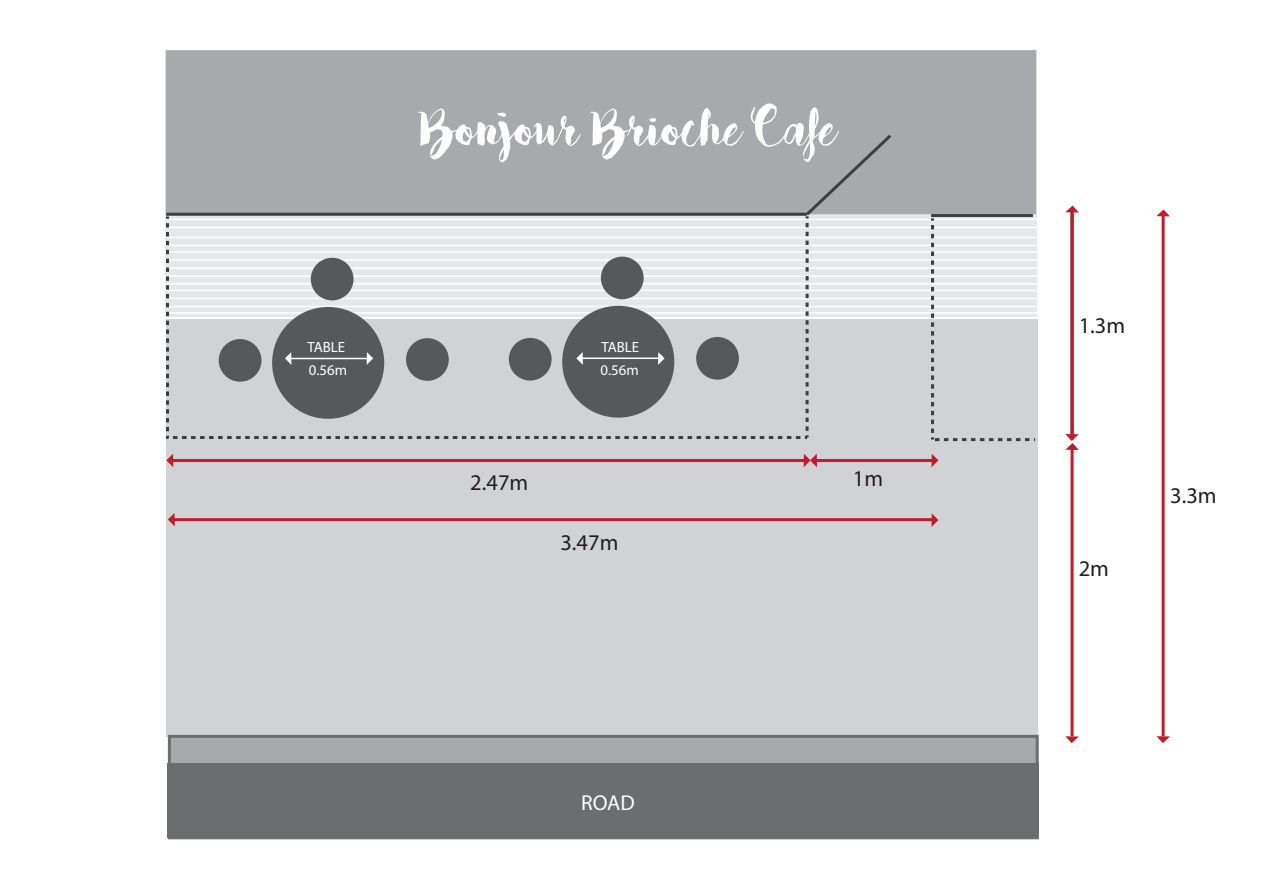
<style>
.page{position:relative;width:1263px;height:893px;background:#fff}
.page>*{position:absolute;margin:0;border:0;box-sizing:border-box;transform-origin:0 0}
.t1{font:64.2px "Bakery";color:#fff}
.t2{font:22.5px "Myriad Pro";color:#231f20}
.t3{font:21.6px "Myriad Pro";color:#fff}
.t4{font:14.85px "Myriad Pro";color:#fff}
</style>
<div class="page">
<div style="left:166px;top:50px;width:870px;height:164px;background:#a8a9ad"></div>
<div style="left:165px;top:215px;width:872px;height:102px;background:#e6e7e9"></div>
<div style="left:167px;top:319px;width:871px;height:417px;background:#d1d2d4"></div>
<div style="left:168px;top:735px;width:871px;height:104px;background:#a8a9ad;border:3px solid #6c6d70"></div>
<div style="left:167px;top:763px;width:871px;height:74px;background:#6c6d70"></div>
<hr style="left:129px;top:219px;width:940px;height:1px;background:#fff">
<hr style="left:126px;top:227px;width:939px;height:1px;background:#fff">
<hr style="left:132px;top:237px;width:940px;height:1px;background:#fff">
<hr style="left:129px;top:245px;width:940px;height:1px;background:#fff">
<hr style="left:126px;top:251px;width:939px;height:2px;background:#fff">
<hr style="left:122px;top:259px;width:940px;height:2px;background:#fff">
<hr style="left:129px;top:267px;width:940px;height:2px;background:#fff">
<hr style="left:126px;top:275px;width:939px;height:2px;background:#fff">
<hr style="left:132px;top:283px;width:940px;height:2px;background:#fff">
<hr style="left:129px;top:290px;width:940px;height:1px;background:#fff">
<hr style="left:126px;top:298px;width:939px;height:1px;background:#fff">
<hr style="left:132px;top:306px;width:940px;height:1px;background:#fff">
<hr style="left:129px;top:312px;width:940px;height:2px;background:#fff">
<hr style="left:931px;top:214px;width:102px;height:3px;background:#3e3e3f">
<svg style="left:166px;top:132px;width:728px;height:307px"></svg>
<svg style="left:931px;top:218px;width:104px;height:223px"></svg>
<hr style="left:1161px;top:213px;width:3px;height:523px;background:#be1d2c">
<hr style="left:1070px;top:209px;width:3px;height:231px;background:#be1d2c">
<hr style="left:1070px;top:446px;width:3px;height:290px;background:#be1d2c">
<hr style="left:169px;top:518px;width:766px;height:3px;background:#be1d2c">
<hr style="left:169px;top:459px;width:638px;height:3px;background:#be1d2c">
<hr style="left:811px;top:459px;width:121px;height:3px;background:#be1d2c">
<svg style="left:931px;top:513px;width:7px;height:14px"></svg>
<svg style="left:931px;top:454px;width:7px;height:13px"></svg>
<svg style="left:166px;top:454px;width:7px;height:13px"></svg>
<svg style="left:168px;top:513px;width:7px;height:13px"></svg>
<svg style="left:804px;top:454px;width:13px;height:13px"></svg>
<svg style="left:1156px;top:210px;width:14px;height:6px"></svg>
<svg style="left:1065px;top:206px;width:14px;height:6px"></svg>
<svg style="left:1065px;top:434px;width:14px;height:16px"></svg>
<svg style="left:1065px;top:736px;width:14px;height:7px"></svg>
<svg style="left:1156px;top:736px;width:14px;height:7px"></svg>
<p class="t4" style="left:307px;top:338px;width:39px">TABLE</p>
<p class="t4" style="left:309px;top:361px;width:40px">0.56m</p>
<h1 class="t1" style="left:418px;top:86px;width:421px">Bonjour Brioche Cafe</h1>
<p class="t4" style="left:601px;top:338px;width:39px">TABLE</p>
<p class="t4" style="left:600px;top:361px;width:40px">0.56m</p>
<p class="t2" style="left:470px;top:469px;width:60px">2.47m</p>
<p class="t2" style="left:853px;top:464px;width:32px">1m</p>
<p class="t2" style="left:560px;top:529px;width:60px">3.47m</p>
<p class="t3" style="left:581px;top:789px;width:55px">ROAD</p>
<p class="t2" style="left:1079px;top:311px;width:48px">1.3m</p>
<p class="t2" style="left:1079px;top:554px;width:32px">2m</p>
<p class="t2" style="left:1170px;top:481px;width:48px">3.3m</p>
</div>
